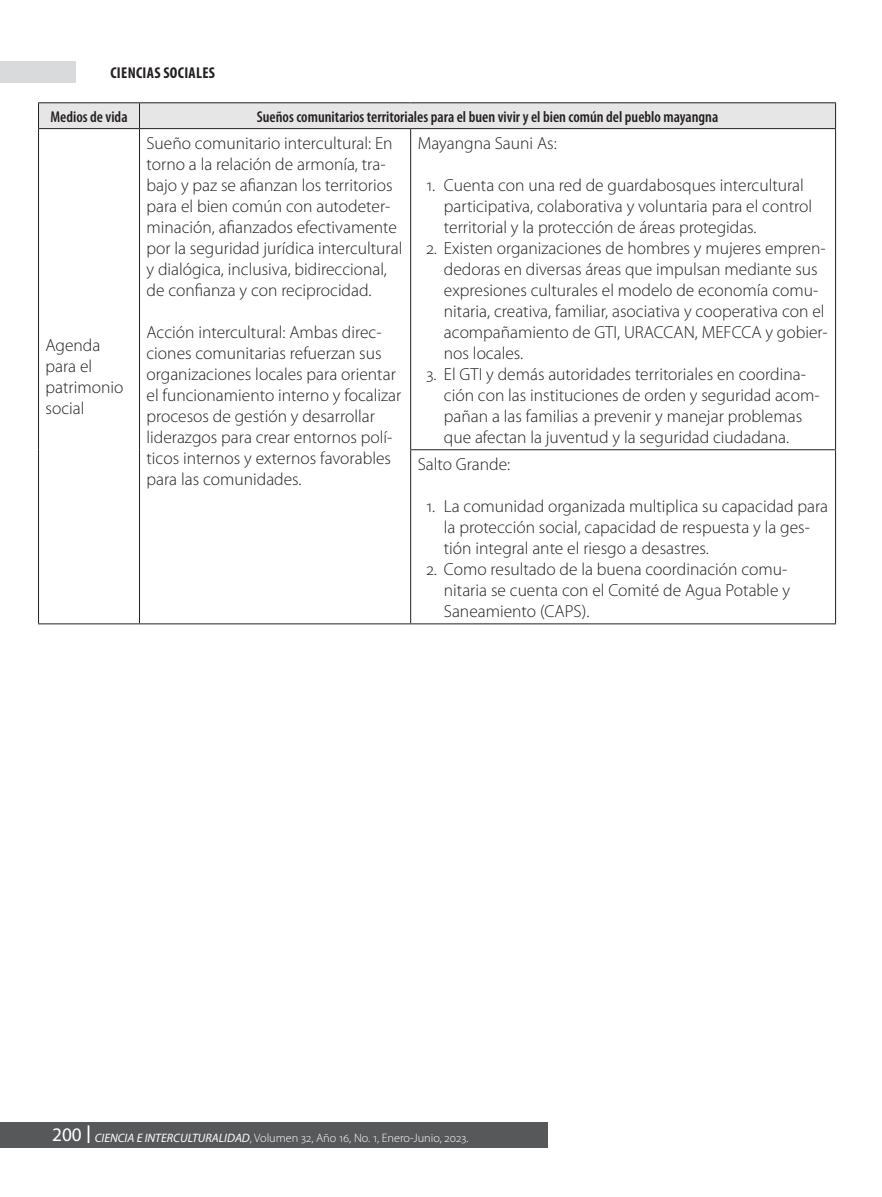
<style>
.page{position:relative;width:882px;height:1197px;background:#fff}
.page>*{position:absolute;margin:0;border:0;box-sizing:border-box;transform-origin:0 0}
.viñeta_tabla{font:300 17.5px/21px "Myriad Pro";color:#231f20}
.Tabla{font:300 17.5px/21px "Myriad Pro";color:#231f20}
.titulo_02_tabla{font:600 condensed 15.75px "Myriad Pro";color:#231f20}
.t1{font:700 condensed 15.75px "Myriad Pro";letter-spacing:.02em;color:#231f20}
.t2{font:300 12.25px "Myriad Pro";color:#fff}
.s1{font-weight:400;font-size:19.25px}
.s2{font-weight:400;font-style:italic}
</style>
<div class="page">
<div style="left:0;top:1122px;width:548px;height:26px;background:#57585a"></div>
<div style="left:0;top:62px;width:76px;height:21px;background:#d9dadc"></div>
<svg style="left:88px;top:1125px;width:1px;height:18px"></svg>
<hr style="left:38px;top:102px;width:102px;height:1px;background:#231f20">
<hr style="left:140px;top:102px;width:271px;height:1px;background:#231f20">
<hr style="left:411px;top:102px;width:425px;height:1px;background:#231f20">
<div style="left:38px;top:103px;width:798px;height:25px;background:#e7e6e6"></div>
<hr style="left:38px;top:128px;width:102px;height:1px;background:#231f20">
<hr style="left:38px;top:129px;width:1px;height:321px;background:#231f20">
<hr style="left:140px;top:128px;width:271px;height:1px;background:#231f20">
<hr style="left:139px;top:129px;width:1px;height:321px;background:#231f20">
<hr style="left:411px;top:128px;width:425px;height:1px;background:#231f20">
<hr style="left:410px;top:129px;width:1px;height:320px;background:#231f20">
<hr style="left:835px;top:129px;width:1px;height:320px;background:#231f20">
<hr style="left:38px;top:450px;width:1px;height:173px;background:#231f20">
<hr style="left:139px;top:450px;width:1px;height:173px;background:#231f20">
<hr style="left:410px;top:449px;width:426px;height:1px;background:#231f20">
<hr style="left:410px;top:450px;width:1px;height:173px;background:#231f20">
<hr style="left:835px;top:450px;width:1px;height:173px;background:#231f20">
<hr style="left:38px;top:623px;width:102px;height:1px;background:#231f20">
<hr style="left:140px;top:623px;width:271px;height:1px;background:#231f20">
<hr style="left:411px;top:623px;width:425px;height:1px;background:#231f20">
<p class="t1" style="left:110px;top:63px;width:106px">CIENCIAS SOCIALES</p>
<p class="titulo_02_tabla" style="left:50px;top:108px;width:79px">Medios de vida</p>
<p class="titulo_02_tabla" style="left:257px;top:108px;width:463px">Sueños comunitarios territoriales para el buen vivir y el bien común del pueblo mayangna</p>
<p class="Tabla" style="left:46px;top:335px;width:79px">Agenda para el patrimonio social</p>
<p class="Tabla" style="left:147px;top:133px;width:257px">Sueño comunitario intercultural: En torno a la relación de armonía, tra&shy;bajo y paz se afianzan los territorios para el bien común con autodeter&shy;minación, afianzados efectivamente por la seguridad jurídica intercultural y dialógica, inclusiva, bidireccional, de confianza y con reciprocidad.</p>
<p class="Tabla" style="left:147px;top:322px;width:256px">Acción intercultural: Ambas direc&shy;ciones comunitarias refuerzan sus organizaciones locales para orientar el funcionamiento interno y focalizar procesos de gestión y desarrollar liderazgos para crear entornos polí&shy;ticos internos y externos favorables para las comunidades.</p>
<p class="Tabla" style="left:418px;top:133px;width:141px">Mayangna Sauni As:</p>
<p class="viñeta_tabla" style="left:444px;top:175px;width:370px;text-indent:-18px">1. Cuenta con una red de guardabosques intercultural participativa, colaborativa y voluntaria para el control territorial y la protección de áreas protegidas.</p>
<p class="viñeta_tabla" style="left:444px;top:238px;width:385px;text-indent:-18px">2. Existen organizaciones de hombres y mujeres empren&shy;dedoras en diversas áreas que impulsan mediante sus expresiones culturales el modelo de economía comu&shy;nitaria, creativa, familiar, asociativa y cooperativa con el acompañamiento de GTI, URACCAN, MEFCCA y gobier&shy;nos locales.</p>
<p class="viñeta_tabla" style="left:444px;top:364px;width:377px;text-indent:-18px">3. El GTI y demás autoridades territoriales en coordina&shy;ción con las instituciones de orden y seguridad acom&shy;pañan a las familias a prevenir y manejar problemas que afectan la juventud y la seguridad ciudadana.</p>
<p class="Tabla" style="left:418px;top:454px;width:94px">Salto Grande:</p>
<p class="viñeta_tabla" style="left:444px;top:496px;width:386px;text-indent:-18px">1. La comunidad organizada multiplica su capacidad para la protección social, capacidad de respuesta y la ges&shy;tión integral ante el riesgo a desastres.</p>
<p class="viñeta_tabla" style="left:444px;top:559px;width:348px;text-indent:-18px">2. Como resultado de la buena coordinación comu&shy;nitaria se cuenta con el Comité de Agua Potable y<br>Saneamiento (CAPS).</p>
<p class="t2" style="left:52px;top:1131px;width:418px"><span class="s1">200</span> <span class="s2">CIENCIA E INTERCULTURALIDAD</span>, Volumen 32, Año 16, No. 1, Enero-Junio, 2023.</p>
</div>
